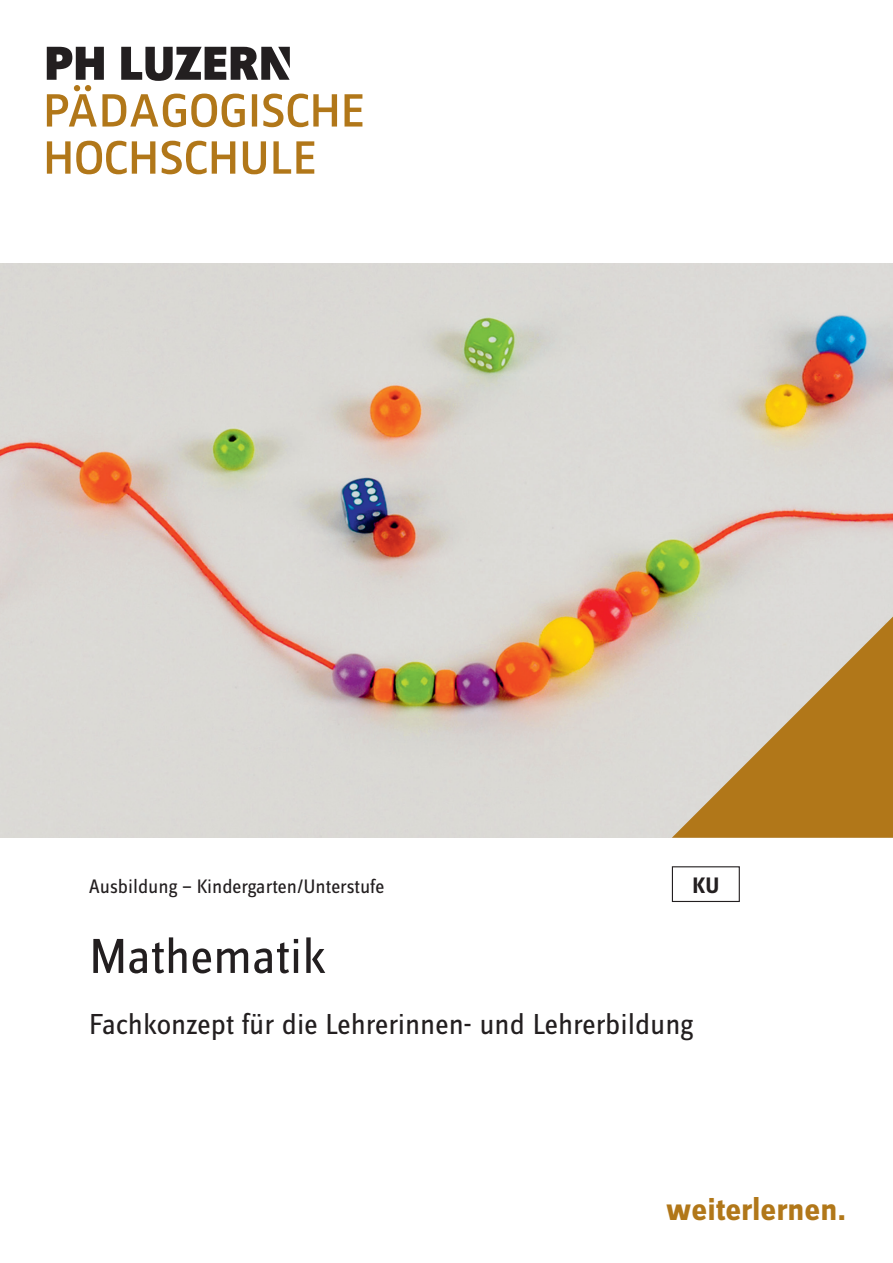
<style>
.page{position:relative;width:893px;height:1263px;background:#fff}
.page>*{position:absolute;margin:0;border:0;box-sizing:border-box;transform-origin:0 0}
.Headline{font:51px "Zine Sans Dis OT";color:#231f20}
.Lauftext_normal{font:700 33px "Zine Sans Dis OT";color:#b17719}
.Lauftext_normal-2{font:30px "Zine Sans Dis OT";color:#231f20}
.Lauftext_normal-3{font:700 23.25px "Zine Sans Dis OT";color:#231f20}
.Lauftext_normal-4{font:20.25px "Zine Sans Dis OT";color:#231f20}
</style>
<div class="page">
<img style="left:0;top:264px;width:893px;height:574px">
<svg style="left:47px;top:141px;width:108px;height:33px"></svg>
<svg style="left:162px;top:141px;width:73px;height:33px"></svg>
<svg style="left:243px;top:141px;width:23px;height:33px"></svg>
<svg style="left:273px;top:141px;width:41px;height:33px"></svg>
<svg style="left:47px;top:47px;width:315px;height:80px"></svg>
<svg style="left:672px;top:617px;width:221px;height:221px;background:#c5a776"></svg>
<div style="left:672px;top:866px;width:68px;height:36px;border:1px solid #231f20"></div>
<p class="Lauftext_normal-4" style="left:89px;top:877px;width:297px">Ausbildung — Kindergarten/Unterstufe</p>
<p class="Lauftext_normal-3" style="left:692px;top:873px;width:28px">KU</p>
<p class="Headline" style="left:89px;top:932px;width:239px">Mathematik</p>
<p class="Lauftext_normal-2" style="left:89px;top:1010px;width:605px">Fachkonzept für die Lehrerinnen- und Lehrerbildung</p>
<p class="Lauftext_normal" style="left:666px;top:1193px;width:181px">weiterlernen.</p>
</div>
